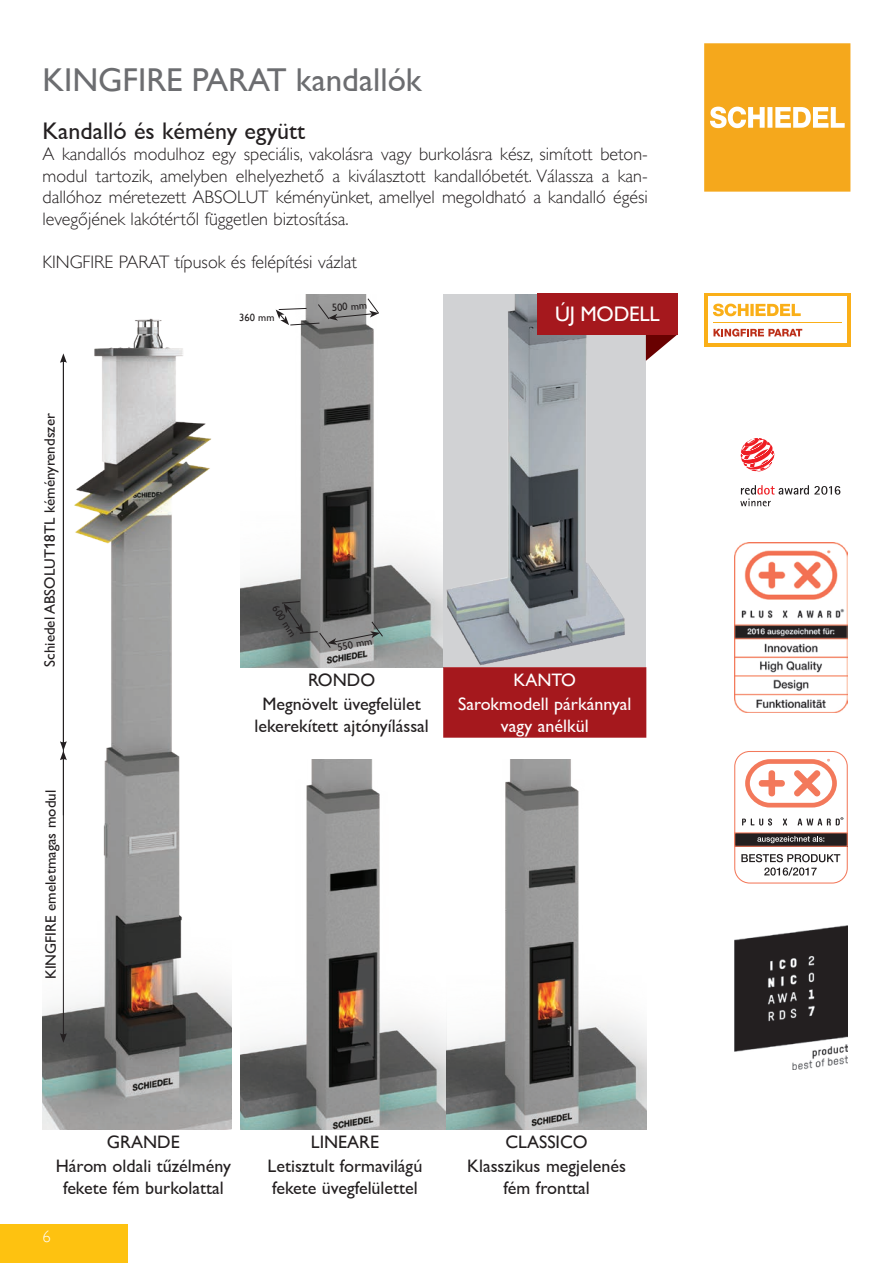
<style>
.page{position:relative;width:893px;height:1263px;background:#fff}
.page>*{position:absolute;margin:0;border:0;box-sizing:border-box;transform-origin:0 0}
.t1{font:33px "Gill Sans Alt One WGL";color:#6c6d70}
.t2{font:24px "Gill Sans Alt One WGL";color:#231f20}
.t3{font:21px "Gill Sans Alt One WGL";letter-spacing:-.01em;color:#fff}
.t4{font:18px/21.6px "Gill Sans Alt One WGL Light";color:#231f20;text-align:justify}
.t5{font:18px/21.6px "Gill Sans Alt One WGL";color:#231f20;text-align:center}
.t6{font:18px/21.6px "Gill Sans Alt One WGL";color:#fff;text-align:center}
.t7{font:16.5px "Gill Sans Alt One WGL Light";color:#fff}
.t8{font:15px "Gill Sans Alt One WGL";color:#231f20}
.t9{font:10.5px "Gill Sans Alt One WGL";color:#231f20}
</style>
<div class="page">
<div style="left:0;top:1225px;width:128px;height:38px;background:#fec210"></div>
<img style="left:43px;top:318px;width:189px;height:811px">
<img style="left:240px;top:759px;width:406px;height:370px">
<img style="left:241px;top:294px;width:202px;height:373px">
<svg style="left:443px;top:294px;width:203px;height:373px;background:#b2b5b8"></svg>
<div style="left:443px;top:667px;width:203px;height:71px;background:#a5181d"></div>
<svg style="left:281px;top:601px;width:103px;height:48px;background:#676968"></svg>
<div style="left:704px;top:293px;width:146px;height:54px;background:#faaf18"></div>
<div style="left:708px;top:296px;width:139px;height:47px;background:#fff"></div>
<svg style="left:713px;top:304px;width:88px;height:12px"></svg>
<hr style="left:713px;top:322px;width:129px;height:1px;background:#faaf18">
<svg style="left:713px;top:329px;width:89px;height:8px"></svg>
<svg style="left:741px;top:438px;width:33px;height:34px"></svg>
<svg style="left:740px;top:485px;width:100px;height:21px"></svg>
<img style="left:734px;top:543px;width:114px;height:169px">
<div style="left:734px;top:751px;width:114px;height:132px;border:1px solid #f3795b;border-radius:15px"></div>
<svg style="left:742px;top:818px;width:30px;height:7px"></svg>
<svg style="left:783px;top:818px;width:4px;height:7px"></svg>
<svg style="left:798px;top:817px;width:45px;height:8px"></svg>
<svg style="left:745px;top:759px;width:92px;height:48px"></svg>
<div style="left:735px;top:833px;width:112px;height:13px;background:#231f20"></div>
<div style="left:734px;top:832px;width:114px;height:15px;border:1px solid #f3795b"></div>
<svg style="left:757px;top:836px;width:67px;height:7px"></svg>
<svg style="left:741px;top:854px;width:99px;height:22px"></svg>
<img style="left:734px;top:925px;width:114px;height:145px">
<svg style="left:704px;top:43px;width:146px;height:149px;background:#f5af2e"></svg>
<hr style="left:63px;top:758px;width:1px;height:277px;background:#231f20">
<svg style="left:60px;top:1033px;width:7px;height:10px"></svg>
<svg style="left:60px;top:741px;width:7px;height:19px"></svg>
<hr style="left:63px;top:360px;width:1px;height:455px;background:#231f20">
<svg style="left:60px;top:353px;width:7px;height:10px"></svg>
<svg style="left:276px;top:298px;width:104px;height:28px"></svg>
<svg style="left:646px;top:334px;width:32px;height:27px"></svg>
<div style="left:537px;top:293px;width:141px;height:41px;background:#a5181d"></div>
<h1 class="t1" style="left:43px;top:57px;width:381px">KINGFIRE PARAT kandallók</h1>
<h2 class="t2" style="left:43px;top:114px;width:264px">Kandalló és kémény együtt</h2>
<p class="t4" style="left:43px;top:143px;width:607px">A kandallós modulhoz egy speciális, vakolásra vagy burkolásra kész, simított beton&shy;modul tartozik, amelyben elhelyezhető a kiválasztott kandallóbetét. Válassza a kan&shy;dallóhoz méretezett ABSOLUT kéményünket, amellyel megoldható a kandalló égési levegőjének lakótértől független biztosítása.</p>
<p class="t4" style="left:43px;top:251px;width:316px">KINGFIRE PARAT típusok és felépítési vázlat</p>
<p class="t8" style="left:39px;top:667px;width:255px;rotate:-90deg">Schiedel ABSOLUT18TL kéményrendszer</p>
<p class="t8" style="left:41px;top:979px;width:191px;rotate:-90deg">KINGFIRE emeletmagas modul</p>
<p class="t9" style="left:239px;top:310px;width:37px">360 mm</p>
<p class="t3" style="left:555px;top:299px;width:106px">ÚJ MODELL</p>
<p class="t9" style="left:331px;top:300px;width:37px;rotate:-3deg">500 mm</p>
<p class="t9" style="left:281px;top:603px;width:37px;rotate:57deg">600 mm</p>
<p class="t9" style="left:336px;top:640px;width:37px;rotate:-11deg">550 mm</p>
<p class="t5" style="left:308px;top:669px;width:68px">RONDO</p>
<p class="t6" style="left:514px;top:669px;width:64px">KANTO</p>
<p class="t5" style="left:254px;top:693px;width:176px">Megnövelt üvegfelület lekerekített ajtónyílással</p>
<p class="t6" style="left:458px;top:693px;width:175px">Sarokmodell párkánnyal vagy anélkül</p>
<p class="t5" style="left:107px;top:1131px;width:74px">GRANDE</p>
<p class="t5" style="left:311px;top:1131px;width:70px">LINEARE</p>
<p class="t5" style="left:505px;top:1131px;width:84px">CLASSICO</p>
<p class="t5" style="left:56px;top:1155px;width:177px">Három oldali tűzélmény fekete fém burkolattal</p>
<p class="t5" style="left:268px;top:1155px;width:156px;text-align:left">Letisztult formavilágú fekete üvegfelülettel</p>
<p class="t5" style="left:467px;top:1155px;width:160px">Klasszikus megjelenés fém fronttal</p>
<p class="t7" style="left:43px;top:1226px;width:10px">6</p>
</div>
